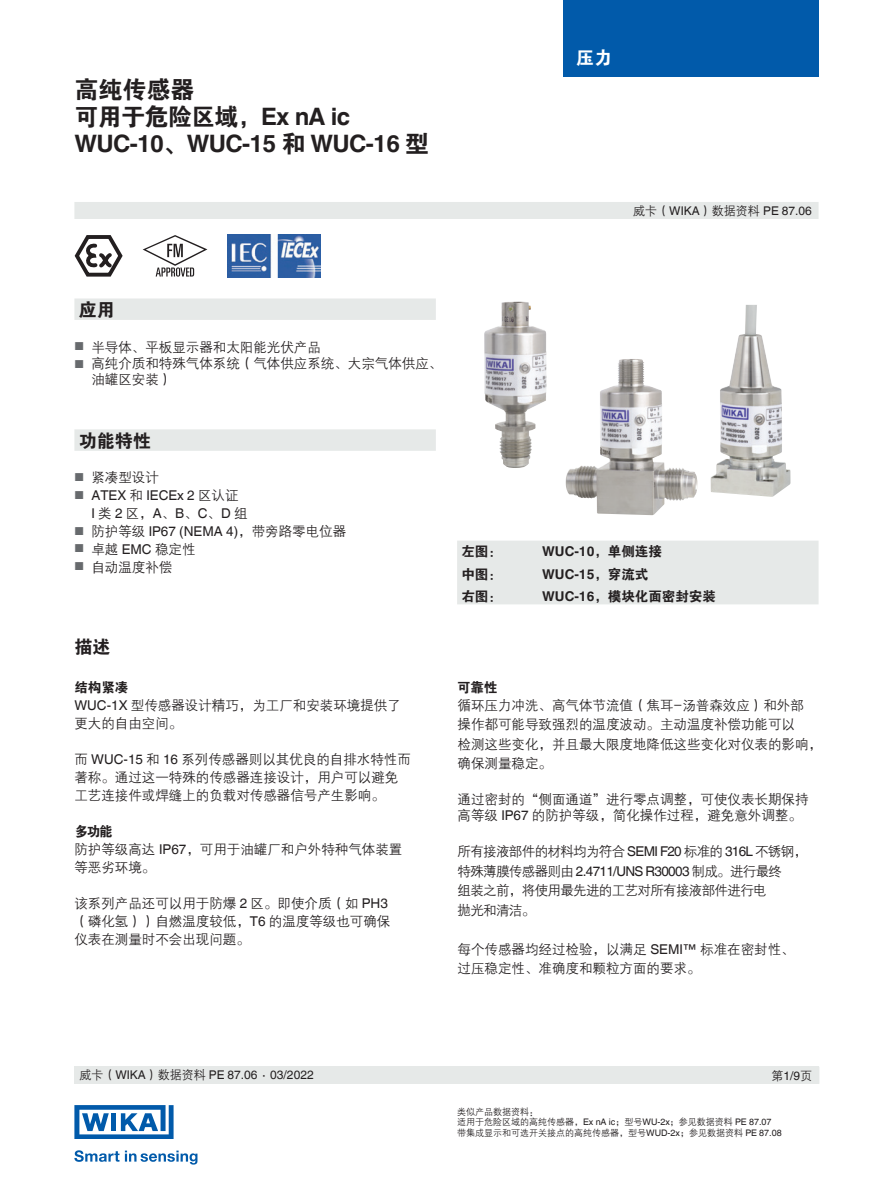
<style>
.page{position:relative;width:893px;height:1188px;background:#fff}
.page>*{position:absolute;margin:0;border:0;box-sizing:border-box;transform-origin:0 0}
.t1{font:700 24px "Helvetica World";letter-spacing:-.03em;color:#231f20}
.t2{font:24px/27px "FZDHTJW GB1 0";letter-spacing:-.03em;color:#231f20}
.t3{font:18px "FZDHTJW GB1 0";color:#231f20}
.t4{font:18px "FZDHTJW GB1 0";color:#fff}
.t5{font:13.5px/18px "FZZDXJW GB1 0";color:#231f20}
.t6{font:13.5px/19.5px "FZZDXJW GB1 0";letter-spacing:-.05em;color:#231f20}
.t7{font:13.5px/22.5px "FZDHTJW GB1 0";color:#231f20;text-align:justify}
.t8{font:700 13.5px/22.5px "Helvetica World";color:#231f20}
.t9{font:13.5px "Helvetica World";color:#231f20}
.t10{font:12px "Helvetica World";color:#231f20}
.t11{font:11.55px/18px "Helvetica World";color:#676a6d}
.t12{font:9px/10.5px "FZZDXJW GB1 0";color:#231f20}
.s1{font-family:"Helvetica World";font-weight:700}
.s2{font-family:"FZDHTJW GB1 0";font-weight:400}
.s3{font-family:"FZZDXJW GB1 0"}
.s4{font-family:"Helvetica World"}
</style>
<div class="page">
<div style="left:563px;top:0;width:256px;height:76px;background:#015aaa"></div>
<div style="left:74px;top:202px;width:745px;height:17px;background:#e6e9e8"></div>
<div style="left:74px;top:1066px;width:745px;height:18px;background:#e6e9e8"></div>
<svg style="left:74px;top:235px;width:49px;height:42px"></svg>
<svg style="left:143px;top:235px;width:64px;height:42px"></svg>
<img style="left:227px;top:235px;width:94px;height:42px">
<svg style="left:74px;top:298px;width:362px;height:153px"></svg>
<div style="left:457px;top:541px;width:362px;height:63px;background:#e6e9e8"></div>
<img style="left:484px;top:302px;width:63px;height:166px">
<img style="left:565px;top:359px;width:133px;height:156px">
<img style="left:710px;top:305px;width:81px;height:192px">
<svg style="left:74px;top:1150px;width:45px;height:12px"></svg>
<svg style="left:125px;top:1151px;width:72px;height:14px"></svg>
<svg style="left:74px;top:1105px;width:100px;height:34px"></svg>
<h1 class="t2" style="left:74px;top:77px;width:277px">高纯传感器<br>可用于危险区域，<span class="s1">Ex nA ic</span></h1>
<h1 class="t1" style="left:74px;top:130px;width:356px">WUC-10<span class="s2">、</span>WUC-15 <span class="s2">和</span> WUC-16 <span class="s2">型</span></h1>
<h2 class="t3" style="left:79px;top:300px;width:38px">应用</h2>
<p class="t11" style="left:74px;top:337px;width:11px">■ ■</p>
<p class="t5" style="left:91px;top:339px;width:353px;line-height:16.2px">半导体、平板显示器和太阳能光伏产品<br>高纯介质和特殊气体系统（气体供应系统、大宗气体供应、油罐区安装）</p>
<h2 class="t3" style="left:79px;top:430px;width:74px">功能特性</h2>
<p class="t11" style="left:74px;top:468px;width:11px">■ ■</p>
<p class="t11" style="left:74px;top:522px;width:11px;line-height:17.5px;text-align:justify">■ ■ ■</p>
<p class="t5" style="left:91px;top:469px;width:69px">紧凑型设计</p>
<p class="t9" style="left:91px;top:487px;width:149px">ATEX <span class="s3">和</span> IECEx 2 <span class="s3">区认证</span></p>
<p class="t5" style="left:91px;top:505px;width:256px"><span class="s4">I</span> 类 <span class="s4">2</span> 区，<span class="s4">A</span>、<span class="s4">B</span>、<span class="s4">C</span>、<span class="s4">D</span> 组<br>防护等级 <span class="s4">IP67 (NEMA 4)</span>，带旁路零电位器卓越 <span class="s4">EMC</span> 稳定性<br>自动温度补偿</p>
<p class="t7" style="left:461px;top:540px;width:42px">左图：中图：右图：</p>
<h2 class="t3" style="left:74px;top:637px;width:37px">描述</h2>
<p class="t7" style="left:74px;top:676px;width:55px">结构紧凑</p>
<p class="t7" style="left:457px;top:676px;width:42px">可靠性</p>
<h2 class="t4" style="left:576px;top:47px;width:37px">压力</h2>
<p class="t10" style="left:633px;top:204px;width:180px"><span class="s3">威卡（</span>WIKA<span class="s3">）数据资料</span> PE 87.06</p>
<p class="t8" style="left:542px;top:540px;width:121px">WUC-10<span class="s2">，单侧连接<br></span>WUC-15<span class="s2">，穿流式</span></p>
<p class="t7" style="left:542px;top:585px;width:175px"><span class="s1">WUC-16</span>，模块化面密封安装</p>
<p class="t5" style="left:74px;top:697px;width:328px"><span class="s4">WUC-1X</span> 型传感器设计精巧，为工厂和安装环境提供了更大的自由空间。</p>
<p class="t5" style="left:74px;top:751px;width:338px">而 <span class="s4">WUC-15</span> 和 <span class="s4">16</span> 系列传感器则以其优良的自排水特性而著称。通过这一特殊的传感器连接设计，用户可以避免工艺连接件或焊缝上的负载对传感器信号产生影响。</p>
<p class="t7" style="left:74px;top:820px;width:40px">多功能</p>
<p class="t5" style="left:74px;top:841px;width:329px">防护等级高达 <span class="s4">IP67</span>，可用于油罐厂和户外特种气体装置等恶劣环境。</p>
<p class="t5" style="left:74px;top:895px;width:317px">该系列产品还可以用于防爆 <span class="s4">2</span> 区。即使介质（如 <span class="s4">PH3</span>（磷化氢））自燃温度较低，<span class="s4">T6</span> 的温度等级也可确保仪表在测量时不会出现问题。</p>
<p class="t10" style="left:79px;top:1068px;width:236px"><span class="s3">威卡（</span>WIKA<span class="s3">）数据资料</span> PE 87.06 ∙ 03/2022</p>
<p class="t5" style="left:458px;top:696px;width:366px;line-height:19.5px">循环压力冲洗、高气体节流值（焦耳-汤普森效应）和外部<br>操作都可能导致强烈的温度波动。主动温度补偿功能可以<br>检测这些变化，并且最大限度地降低这些变化对仪表的影响，确保测量稳定。</p>
<p class="t5" style="left:458px;top:792px;width:353px;line-height:16.2px">通过密封的“侧面通道”进行零点调整，可使仪表长期保持高等级 <span class="s4">IP67</span> 的防护等级，简化操作过程，避免意外调整。</p>
<p class="t6" style="left:458px;top:842px;width:351px">所有接液部件的材料均为符合 <span class="s4">SEMI F20</span> 标准的 <span class="s4">316L</span> 不锈钢，特殊薄膜传感器则由 <span class="s4">2.4711/UNS R30003</span> 制成。进行最终<br>组装之前，将使用最先进的工艺对所有接液部件进行电<br>抛光和清洁。</p>
<p class="t5" style="left:458px;top:940px;width:339px;line-height:19.5px">每个传感器均经过检验，以满足 <span class="s4">SEMI™</span> 标准在密封性、过压稳定性、准确度和颗粒方面的要求。</p>
<p class="t10" style="left:771px;top:1068px;width:42px"><span class="s3">第</span>1/9<span class="s3">页</span></p>
<p class="t12" style="left:457px;top:1107px;width:326px">类似产品数据资料：<br>适用于危险区域的高纯传感器，<span class="s4">Ex nA ic</span>；型号<span class="s4">WU-2x</span>；参见数据资料 <span class="s4">PE 87.07</span>带集成显示和可选开关接点的高纯传感器，型号<span class="s4">WUD-2x</span>；参见数据资料 <span class="s4">PE 87.08</span></p>
</div>
